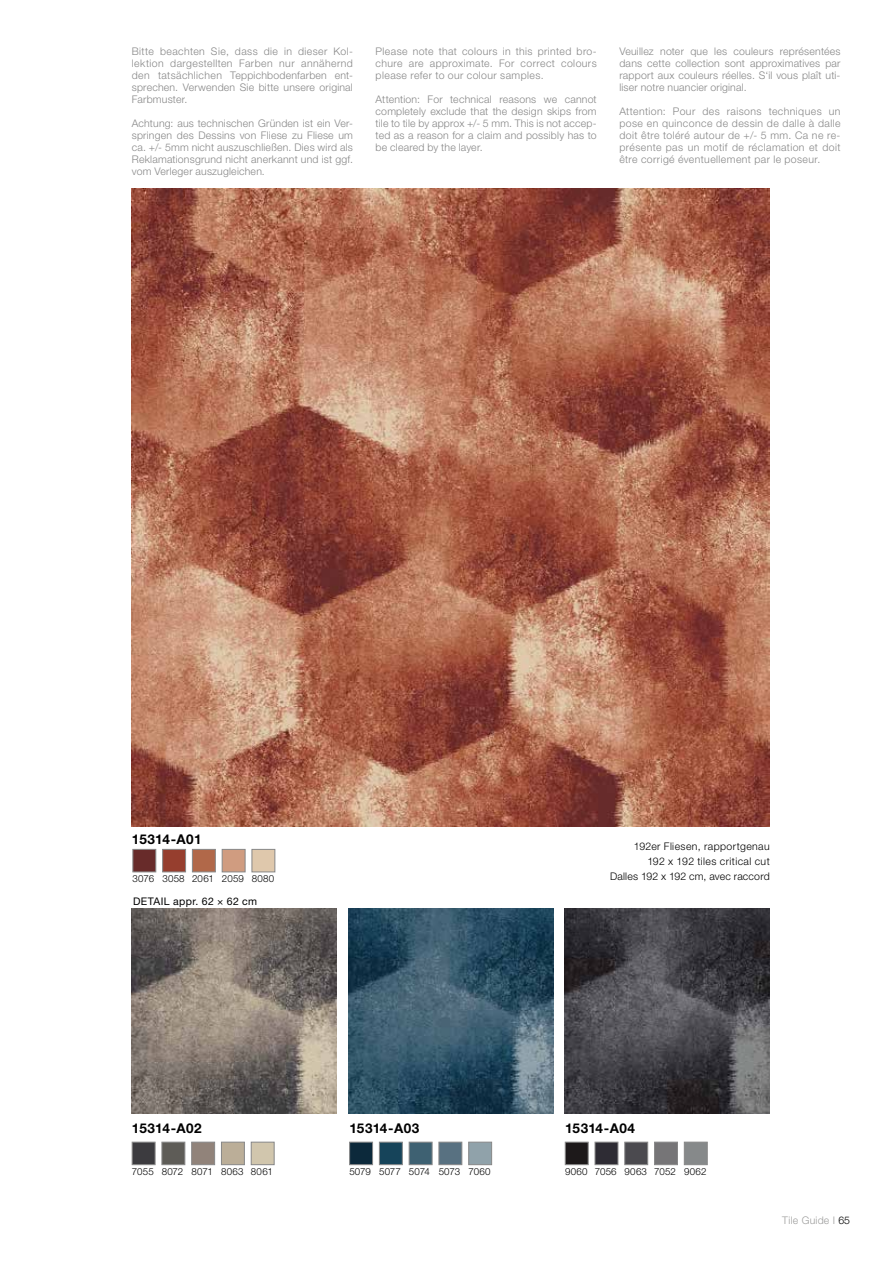
<style>
.page{position:relative;width:893px;height:1263px;background:#fff}
.page>*{position:absolute;margin:0;border:0;box-sizing:border-box;transform-origin:0 0}
.t1{font:700 13.5px "Helvetica Neue LT Pro";letter-spacing:.015em;color:#000}
.t2{font:300 10.5px/12px "Helvetica Neue LT Pro";letter-spacing:.02em;color:#878787;text-align:justify}
.t3{font:300 10.5px/15px "Helvetica Neue LT Pro";letter-spacing:.03em;color:#000;text-align:right}
.t4{font:10.5px "Helvetica Neue LT Pro";letter-spacing:.04em;color:#000}
.t5{font:300 10.5px "Helvetica Neue LT Pro";letter-spacing:.02em;color:#9d9d9c}
.t6{font:300 9.75px "Helvetica Neue LT Pro";letter-spacing:.015em;color:#000}
.s1{font-size:10.2px}
.s2{color:#000}
</style>
<div class="page">
<img style="left:132px;top:908px;width:205px;height:205px">
<img style="left:348px;top:908px;width:205px;height:205px">
<img style="left:565px;top:908px;width:205px;height:205px">
<img style="left:132px;top:189px;width:638px;height:637px">
<div style="left:132px;top:1142px;width:23px;height:23px;background:#3c3b3f;border:1px solid #878787"></div>
<div style="left:349px;top:1142px;width:24px;height:23px;background:#0c293b;border:1px solid #878787"></div>
<div style="left:565px;top:1142px;width:23px;height:23px;background:#1d191a;border:1px solid #878787"></div>
<div style="left:251px;top:1142px;width:23px;height:23px;background:#d1c6ad;border:1px solid #878787"></div>
<div style="left:468px;top:1142px;width:24px;height:23px;background:#90a2aa;border:1px solid #878787"></div>
<div style="left:654px;top:1142px;width:24px;height:23px;background:#767577;border:1px solid #878787"></div>
<div style="left:162px;top:849px;width:24px;height:23px;background:#963e2e;border:1px solid #878787"></div>
<div style="left:191px;top:1142px;width:24px;height:23px;background:#91837a;border:1px solid #878787"></div>
<div style="left:409px;top:1142px;width:23px;height:23px;background:#3e6172;border:1px solid #878787"></div>
<div style="left:133px;top:849px;width:23px;height:23px;background:#682b2a;border:1px solid #878787"></div>
<div style="left:222px;top:849px;width:23px;height:23px;background:#d09c80;border:1px solid #878787"></div>
<div style="left:252px;top:849px;width:23px;height:23px;background:#dfc8ac;border:1px solid #878787"></div>
<div style="left:162px;top:1142px;width:23px;height:23px;background:#5e5c57;border:1px solid #878787"></div>
<div style="left:379px;top:1142px;width:24px;height:23px;background:#16445a;border:1px solid #878787"></div>
<div style="left:595px;top:1142px;width:23px;height:23px;background:#2e2c34;border:1px solid #878787"></div>
<div style="left:684px;top:1142px;width:23px;height:23px;background:#86898a"></div>
<div style="left:192px;top:849px;width:24px;height:23px;background:#b16849;border:1px solid #878787"></div>
<div style="left:221px;top:1142px;width:24px;height:23px;background:#bbae98;border:1px solid #878787"></div>
<div style="left:439px;top:1142px;width:23px;height:23px;background:#587181;border:1px solid #878787"></div>
<div style="left:625px;top:1142px;width:23px;height:23px;background:#4b4a4f;border:1px solid #878787"></div>
<p class="t2" style="left:132px;top:45px;width:223px">Bitte beachten Sie, dass die in dieser Kol&shy;lektion dargestellten Farben nur annähernd den tatsächlichen Teppichbodenfarben ent&shy;sprechen. Verwenden Sie bitte unsere original Farbmuster.</p>
<p class="t2" style="left:132px;top:117px;width:223px">Achtung: aus technischen Gründen ist ein Ver&shy;springen des Dessins von Fliese zu Fliese um ca. +/- 5mm nicht auszuschließen. Dies wird als Reklamationsgrund nicht anerkannt und ist ggf. vom Verleger auszugleichen<span class="s1">.</span></p>
<p class="t2" style="left:376px;top:45px;width:223px">Please note that colours in this printed bro&shy;chure are approximate. For correct colours please refer to our colour samples.</p>
<p class="t2" style="left:376px;top:93px;width:223px">Attention: For technical reasons we cannot completely exclude that the design skips from tile to tile by approx +/- 5 mm. This is not accep&shy;ted as a reason for a claim and possibly has to be cleared by the layer.</p>
<p class="t2" style="left:619px;top:45px;width:223px">Veuillez noter que les couleurs représentées dans cette collection sont approximatives par rapport aux couleurs réelles. S‘il vous plaît uti&shy;liser notre nuancier original.</p>
<p class="t2" style="left:619px;top:105px;width:223px">Attention: Pour des raisons techniques un pose en quinconce de dessin de dalle à dalle doit être toléré autour de +/- 5 mm. Ca ne re&shy;présente pas un motif de réclamation et doit être corrigé éventuellement par le poseur.</p>
<p class="t1" style="left:132px;top:831px;width:71px">15314-A01</p>
<p class="t6" style="left:133px;top:872px;width:23px">3076</p>
<p class="t6" style="left:222px;top:872px;width:54px">2059 8080</p>
<p class="t6" style="left:162px;top:872px;width:24px">3058</p>
<p class="t6" style="left:192px;top:872px;width:23px">2061</p>
<p class="t4" style="left:133px;top:894px;width:126px">DETAIL appr. 62 × 62 cm</p>
<p class="t3" style="left:610px;top:838px;width:161px">192er Fliesen, rapportgenau<br>192 x 192 tiles critical cut<br>Dalles 192 x 192 cm, avec raccord</p>
<p class="t1" style="left:132px;top:1120px;width:71px">15314-A02</p>
<p class="t1" style="left:349px;top:1120px;width:71px">15314-A03</p>
<p class="t1" style="left:565px;top:1120px;width:71px">15314-A04</p>
<p class="t6" style="left:132px;top:1165px;width:23px">7055</p>
<p class="t6" style="left:251px;top:1165px;width:24px">8061</p>
<p class="t6" style="left:349px;top:1165px;width:23px">5079</p>
<p class="t6" style="left:468px;top:1165px;width:24px">7060</p>
<p class="t6" style="left:565px;top:1165px;width:24px">9060</p>
<p class="t6" style="left:654px;top:1165px;width:23px">7052</p>
<p class="t6" style="left:162px;top:1165px;width:23px">8072</p>
<p class="t6" style="left:379px;top:1165px;width:23px">5077</p>
<p class="t6" style="left:595px;top:1165px;width:23px">7056</p>
<p class="t6" style="left:684px;top:1165px;width:24px">9062</p>
<p class="t6" style="left:191px;top:1165px;width:23px">8071</p>
<p class="t6" style="left:409px;top:1165px;width:22px">5074</p>
<p class="t6" style="left:221px;top:1165px;width:24px">8063</p>
<p class="t6" style="left:439px;top:1165px;width:23px">5073</p>
<p class="t6" style="left:624px;top:1165px;width:24px">9063</p>
<p class="t5" style="left:782px;top:1214px;width:69px">Tile Guide I <span class="s2">65</span></p>
</div>
